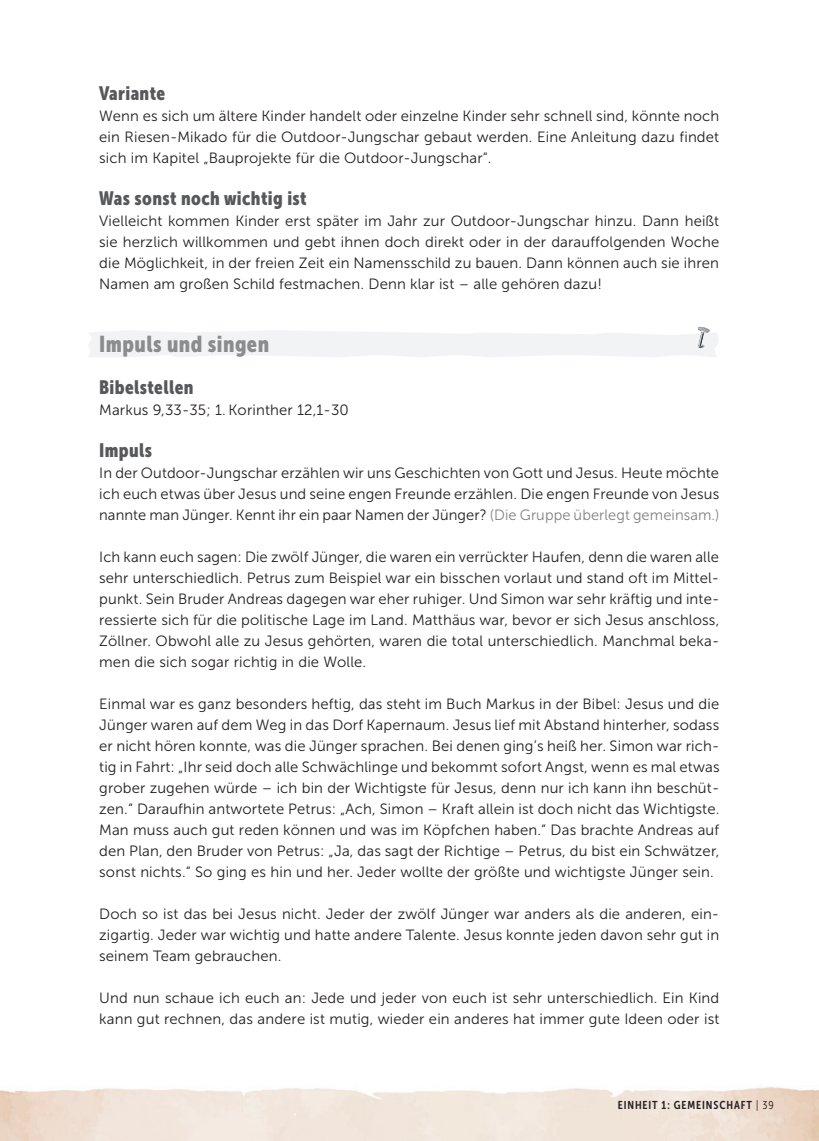
<style>
.page{position:relative;width:819px;height:1141px;background:#fff}
.page>*{position:absolute;margin:0;border:0;box-sizing:border-box;transform-origin:0 0}
.t1{font:22.75px "Museo Sans Cond 900";letter-spacing:.02em;color:#8a8c8f}
.t2{font:19.25px "Museo Sans Cond 900";letter-spacing:.02em;color:#57585a}
.t3{font:14.88px/21px "Museo Sans 300";letter-spacing:.01em;color:#231f20;text-align:justify}
.t4{font:11.38px "Museo Sans Cond 700";letter-spacing:.08em;color:#231f20}
.s1{color:#808285}
.s2{font-family:"Museo Sans Cond 300"}
</style>
<div class="page">
<svg style="left:88px;top:327px;width:631px;height:30px"></svg>
<p class="t2" style="left:99px;top:87px;width:68px">Variante</p>
<p class="t3" style="left:99px;top:107px;width:622px">Wenn es sich um ältere Kinder handelt oder einzelne Kinder sehr schnell sind, könnte noch ein Riesen-Mikado für die Outdoor-Jungschar gebaut werden. Eine Anleitung dazu findet sich im Kapitel „Bauprojekte für die Outdoor-Jungschar“.</p>
<p class="t2" style="left:99px;top:192px;width:209px">Was sonst noch wichtig ist</p>
<p class="t3" style="left:99px;top:212px;width:622px">Vielleicht kommen Kinder erst später im Jahr zur Outdoor-Jungschar hinzu. Dann heißt sie herzlich willkommen und gebt ihnen doch direkt oder in der darauffolgenden Woche die Möglichkeit, in der freien Zeit ein Namensschild zu bauen. Dann können auch sie ihren Namen am großen Schild festmachen. Denn klar ist – alle gehören dazu!</p>
<h1 class="t1" style="left:99px;top:336px;width:171px">Impuls und singen</h1>
<p class="t2" style="left:99px;top:381px;width:96px">Bibelstellen</p>
<p class="t3" style="left:99px;top:401px;width:251px">Markus 9,33-35; 1. Korinther 12,1-30</p>
<p class="t2" style="left:99px;top:444px;width:54px">Impuls</p>
<p class="t3" style="left:99px;top:464px;width:622px">In der Outdoor-Jungschar erzählen wir uns Geschichten von Gott und Jesus. Heute möchte ich euch etwas über Jesus und seine engen Freunde erzählen. Die engen Freunde von Jesus nannte man Jünger. Kennt ihr ein paar Namen der Jünger? <span class="s1">(Die Gruppe überlegt gemeinsam.)</span></p>
<p class="t3" style="left:99px;top:548px;width:622px">Ich kann euch sagen: Die zwölf Jünger, die waren ein verrückter Haufen, denn die waren alle sehr unterschiedlich. Petrus zum Beispiel war ein bisschen vorlaut und stand oft im Mittel&shy;punkt. Sein Bruder Andreas dagegen war eher ruhiger. Und Simon war sehr kräftig und inte&shy;ressierte sich für die politische Lage im Land. Matthäus war, bevor er sich Jesus anschloss, Zöllner. Obwohl alle zu Jesus gehörten, waren die total unterschiedlich. Manchmal beka&shy;men die sich sogar richtig in die Wolle.</p>
<p class="t3" style="left:99px;top:695px;width:622px">Einmal war es ganz besonders heftig, das steht im Buch Markus in der Bibel: Jesus und die Jünger waren auf dem Weg in das Dorf Kapernaum. Jesus lief mit Abstand hinterher, sodass er nicht hören konnte, was die Jünger sprachen. Bei denen ging’s heiß her. Simon war rich&shy;tig in Fahrt: „Ihr seid doch alle Schwächlinge und bekommt sofort Angst, wenn es mal etwas grober zugehen würde – ich bin der Wichtigste für Jesus, denn nur ich kann ihn beschüt&shy;zen.“ Daraufhin antwortete Petrus: „Ach, Simon – Kraft allein ist doch nicht das Wichtigste.<br>Man muss auch gut reden können und was im Köpfchen haben.“ Das brachte Andreas auf den Plan, den Bruder von Petrus: „Ja, das sagt der Richtige – Petrus, du bist ein Schwätzer, sonst nichts.“ So ging es hin und her. Jeder wollte der größte und wichtigste Jünger sein.</p>
<p class="t3" style="left:99px;top:905px;width:622px">Doch so ist das bei Jesus nicht. Jeder der zwölf Jünger war anders als die anderen, ein&shy;zigartig. Jeder war wichtig und hatte andere Talente. Jesus konnte jeden davon sehr gut in seinem Team gebrauchen.</p>
<p class="t3" style="left:99px;top:989px;width:622px">Und nun schaue ich euch an: Jede und jeder von euch ist sehr unterschiedlich. Ein Kind kann gut rechnen, das andere ist mutig, wieder ein anderes hat immer gute Ideen oder ist</p>
<p class="t4" style="left:618px;top:1101px;width:158px">EINHEIT 1: GEMEINSCHAFT <span class="s2">| 39</span></p>
</div>
